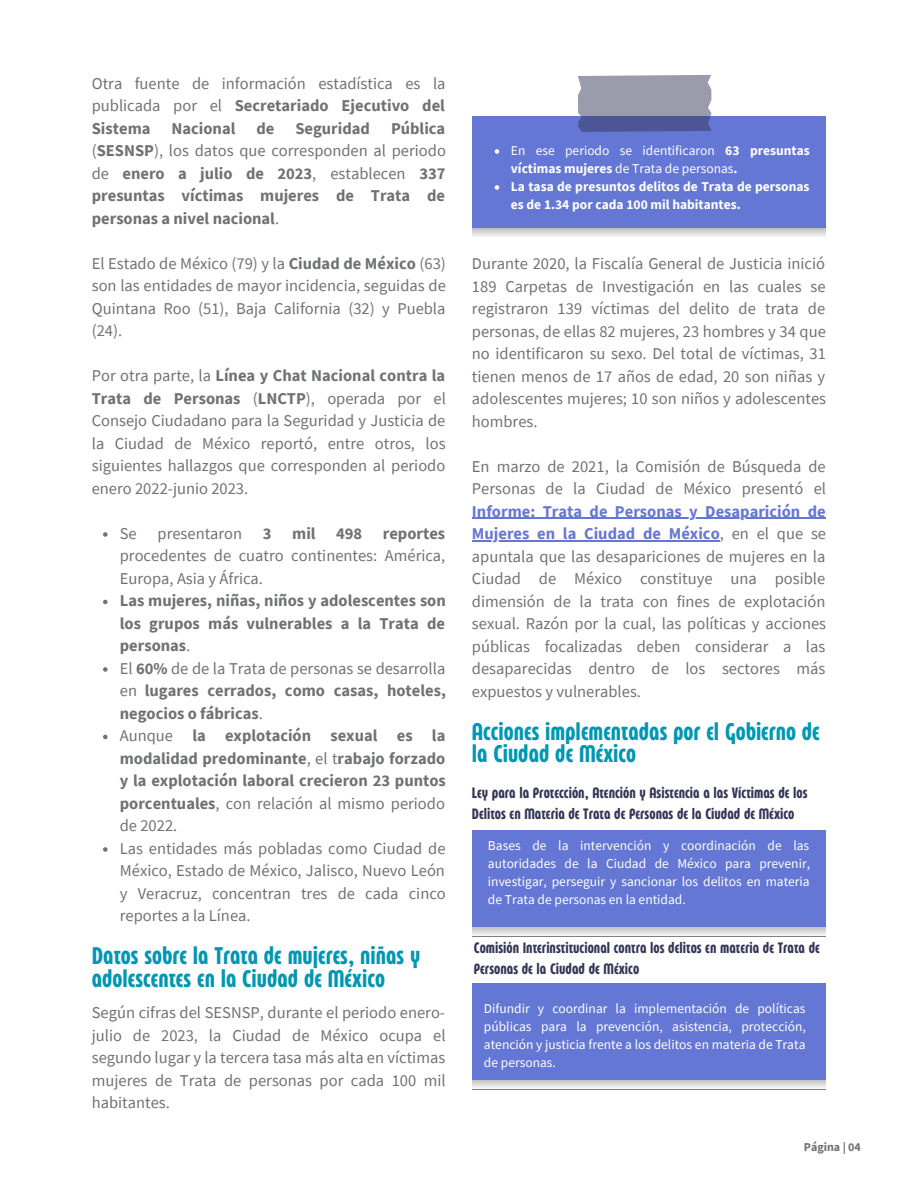
<style>
.page{position:relative;width:918px;height:1188px;background:#fff}
.page>*{position:absolute;margin:0;border:0;box-sizing:border-box;transform-origin:0 0}
.t1{font:700 24px/22.5px "Eastman Compressed Alt";color:#0097b2}
.t2{font:16.5px/22.5px "Source Sans Pro";color:#6f7271;text-align:justify}
.t3{font:700 16.5px/22.5px "Source Sans Pro";color:#6f7271}
.t4{font:700 15px/20.2px "Eastman Compressed Alt";color:#333557}
.t5{font:13.5px/18px "Source Sans Pro";color:#fff;text-align:justify}
.t6{font:700 13.5px/18px "Source Sans Pro";color:#fff}
.t7{font:700 12px "Source Sans Pro";color:#6f7271}
.s1{font-weight:700}
.s2{font-weight:400}
.s3{font-weight:700;color:#6577d4}
</style>
<div class="page">
<svg style="left:103px;top:532px;width:5px;height:5px"></svg>
<svg style="left:103px;top:600px;width:5px;height:4px"></svg>
<svg style="left:103px;top:667px;width:5px;height:5px"></svg>
<svg style="left:103px;top:735px;width:5px;height:4px"></svg>
<svg style="left:103px;top:847px;width:5px;height:5px"></svg>
<svg style="left:472px;top:228px;width:354px;height:9px;background:#d8d8d8"></svg>
<div style="left:472px;top:116px;width:354px;height:112px;background:#6577d4"></div>
<svg style="left:578px;top:75px;width:134px;height:57px;background:#868aa8"></svg>
<svg style="left:495px;top:149px;width:4px;height:5px"></svg>
<svg style="left:495px;top:185px;width:4px;height:5px"></svg>
<hr style="left:472px;top:518px;width:354px;height:1px;background:#6577d4">
<hr style="left:472px;top:540px;width:248px;height:1px;background:#6577d4">
<svg style="left:472px;top:927px;width:354px;height:10px"></svg>
<div style="left:472px;top:831px;width:354px;height:96px;background:#6577d4"></div>
<svg style="left:472px;top:1080px;width:354px;height:8px;background:#dadada"></svg>
<div style="left:472px;top:984px;width:354px;height:96px;background:#6577d4"></div>
<p class="t2" style="left:92px;top:72px;width:355px">Otra fuente de información estadística es la publicada por el <span class="s1">Secretariado Ejecutivo del Sistema</span></p>
<p class="t3" style="left:92px;top:117px;width:356px;text-align:justify;text-indent:299px">Pública <span class="s2">(</span>SESNSP<span class="s2">), los datos que corresponden al periodo de</span> enero a julio de 2023<span class="s2">, establecen</span> 337 presuntas víctimas mujeres de Trata de personas a nivel nacional<span class="s2">.</span></p>
<p class="t2" style="left:92px;top:252px;width:356px">El Estado de México (79) y la <span class="s1">Ciudad de México</span> (63) son las entidades de mayor incidencia, seguidas de Quintana Roo (51), Baja California (32) y Puebla (24).</p>
<p class="t2" style="left:92px;top:364px;width:356px">Por otra parte, la <span class="s1">Línea y Chat Nacional contra la Trata de Personas</span> (<span class="s1">LNCTP</span>), operada por el Consejo Ciudadano para la Seguridad y Justicia de la Ciudad de México reportó, entre otros, los siguientes hallazgos que corresponden al periodo enero 2022-junio 2023.</p>
<p class="t3" style="left:172px;top:117px;width:65px">Nacional</p>
<p class="t3" style="left:256px;top:117px;width:19px">de</p>
<p class="t3" style="left:295px;top:117px;width:76px">Seguridad</p>
<p class="t2" style="left:120px;top:522px;width:18px">Se</p>
<p class="t2" style="left:158px;top:522px;width:86px">presentaron</p>
<p class="t3" style="left:263px;top:522px;width:184px">3 mil 498 reportes</p>
<p class="t2" style="left:120px;top:544px;width:327px">procedentes de cuatro continentes: América,<br>Europa, Asia y África.</p>
<p class="t3" style="left:120px;top:589px;width:328px">Las mujeres, niñas, niños y adolescentes son los grupos más vulnerables a la Trata de personas<span class="s2">.<br>El</span> 60% <span class="s2">de de la Trata de personas se desarrolla en</span> lugares cerrados, como casas, hoteles, negocios o fábricas<span class="s2">.<br>Aunque</span> la explotación sexual es la modalidad predominante<span class="s2">, el t</span>rabajo forzado y la explotación laboral crecieron 23 puntos porcentuales<span class="s2">, con relación al mismo periodo de 2022.<br>Las entidades más pobladas como Ciudad de México, Estado de México, Jalisco, Nuevo León y Veracruz, concentran tres de cada cinco reportes a la Línea.</span></p>
<h1 class="t1" style="left:92px;top:946px;width:330px">Datos sobre la Trata de mujeres, niñas y adolescentes en la Ciudad de México</h1>
<p class="t2" style="left:92px;top:1001px;width:355px">Según cifras del SESNSP, durante el periodo enero&shy;julio de 2023, la Ciudad de México ocupa el segundo lugar y la tercera tasa más alta en víctimas mujeres de Trata de personas por cada 100 mil habitantes.</p>
<p class="t6" style="left:511px;top:141px;width:300px"><span class="s2">En ese periodo se identificaron</span> 63 presuntas víctimas mujeres <span class="s2">de Trata de personas</span>.<br>La tasa de presuntos delitos de Trata de personas es de 1.34 por cada 100 mil habitantes.</p>
<p class="t2" style="left:472px;top:252px;width:356px">Durante 2020, la Fiscalía General de Justicia inició 189 Carpetas de Investigación en las cuales se registraron 139 víctimas del delito de trata de personas, de ellas 82 mujeres, 23 hombres y 34 que no identificaron su sexo. Del total de víctimas, 31 tienen menos de 17 años de edad, 20 son niñas y adolescentes mujeres; 10 son niños y adolescentes hombres.</p>
<p class="t2" style="left:472px;top:455px;width:356px">En marzo de 2021, la Comisión de Búsqueda de<br>Personas de la Ciudad de México presentó el</p>
<p class="t2" style="left:472px;top:500px;width:356px"><span class="s3">Informe: Trata de Personas y Desaparición de Mujeres en la Ciudad de México</span>, en el que se apuntala que las desapariciones de mujeres en la Ciudad de México constituye una posible dimensión de la trata con fines de explotación sexual. Razón por la cual, las políticas y acciones públicas focalizadas deben considerar a las desaparecidas dentro de los sectores más expuestos y vulnerables.</p>
<h1 class="t1" style="left:472px;top:722px;width:349px">Acciones implementadas por el Gobierno de la Ciudad de México</h1>
<p class="t4" style="left:472px;top:784px;width:337px">Ley para la Protección, Atención y Asistencia a las Víctimas de los<br>Delitos en Materia de Trata de Personas de la Ciudad de México</p>
<p class="t5" style="left:488px;top:836px;width:324px">Bases de la intervención y coordinación de las autoridades de la Ciudad de México para prevenir, investigar, perseguir y sancionar los delitos en materia de Trata de personas en la entidad.</p>
<p class="t4" style="left:474px;top:939px;width:348px">Comisión Interinstitucional contra los delitos en materia de Trata de<br>Personas de la Ciudad de México</p>
<p class="t5" style="left:484px;top:999px;width:323px">Difundir y coordinar la implementación de políticas públicas para la prevención, asistencia, protección, atención y justicia frente a los delitos en materia de Trata de personas.</p>
<p class="t7" style="left:804px;top:1139px;width:59px">Página | 04</p>
</div>
